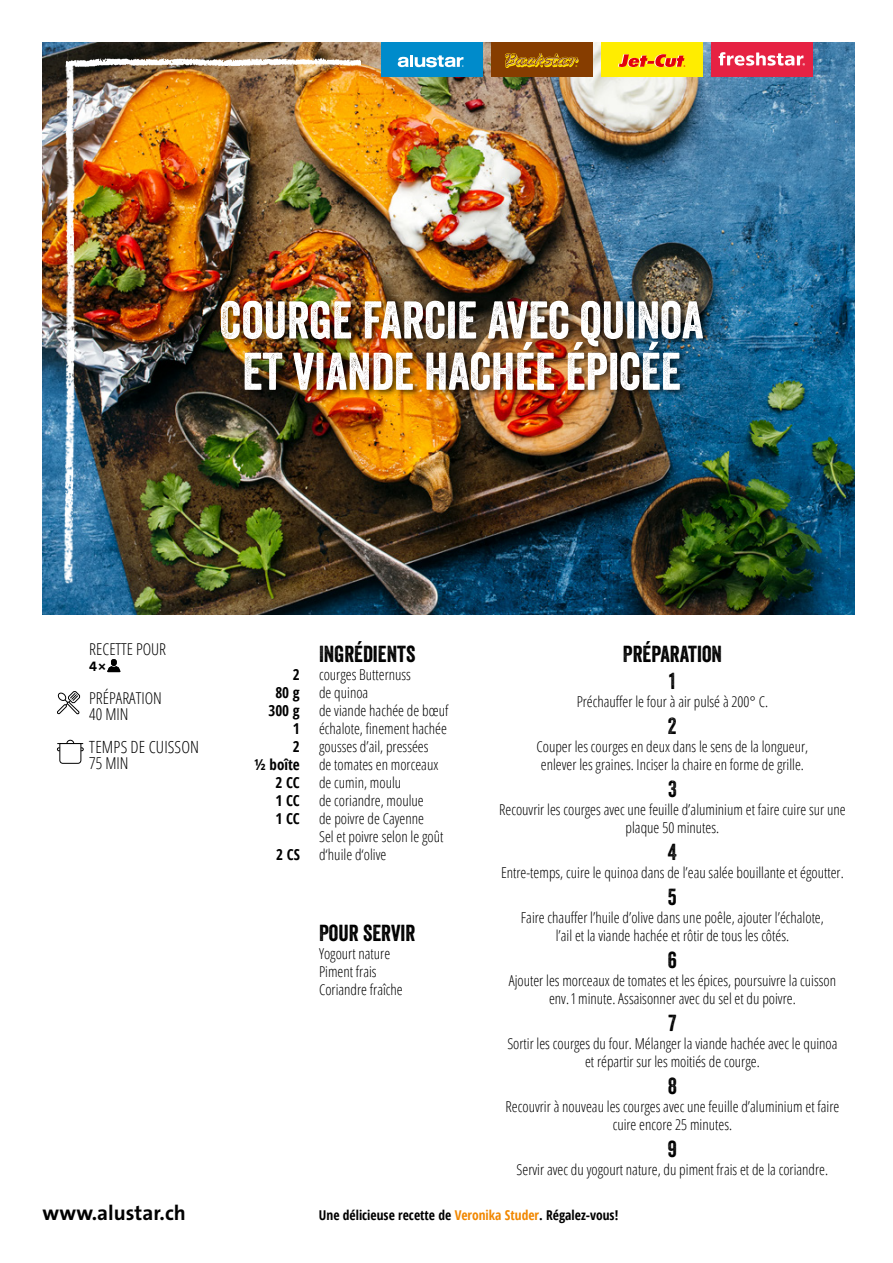
<style>
.page{position:relative;width:893px;height:1263px;background:#fff}
.page>*{position:absolute;margin:0;border:0;box-sizing:border-box;transform-origin:0 0}
.t1{font:51.3px/51.3px "Veneer";color:#fff;text-align:center}
.t2{font:22.5px/27px "Veneer";color:#000;text-align:center}
.t3{font:700 21px "The Sans B W7";color:#000}
.t4{font:300 condensed 16.8px "Open Sans";letter-spacing:.005em;color:#000}
.t5{font:300 condensed 16.35px/16.4px "Open Sans";color:#000}
.t6{font:300 condensed 15px/18px "Open Sans";color:#000;text-align:center}
.t7{font:700 condensed 15px "Open Sans";color:#000}
.t8{font:700 14.4px "The Sans B W7";color:#000}
.t9{font:700 condensed 13.5px "Open Sans";color:#000}
.s1{color:#f18700}
</style>
<div class="page">
<img style="left:43px;top:43px;width:811px;height:572px">
<div style="left:219px;top:297px;width:493px;height:100px;background:#000;opacity:.66"></div>
<div style="left:66px;top:740px;width:8px;height:8px;border:1px solid #000;border-radius:50%"></div>
<svg style="left:57px;top:743px;width:27px;height:21px"></svg>
<svg style="left:57px;top:691px;width:23px;height:23px"></svg>
<div style="left:381px;top:43px;width:101px;height:34px;background:#008bcb"></div>
<svg style="left:398px;top:55px;width:66px;height:12px"></svg>
<div style="left:601px;top:43px;width:102px;height:34px;background:#ffed00"></div>
<svg style="left:618px;top:54px;width:67px;height:13px"></svg>
<div style="left:491px;top:43px;width:102px;height:34px;background:#863d00"></div>
<svg style="left:505px;top:53px;width:74px;height:15px"></svg>
<div style="left:712px;top:43px;width:101px;height:34px;background:#e62243"></div>
<svg style="left:719px;top:52px;width:86px;height:14px"></svg>
<img style="left:66px;top:47px;width:295px;height:65px">
<img style="left:43px;top:63px;width:61px;height:528px">
<svg style="left:107px;top:659px;width:14px;height:13px"></svg>
<h1 class="t1" style="left:220px;top:294px;width:485px">COURGE FARCIE AVEC QUINOA<br>ET VIANDE HACHÉE ÉPICÉE</h1>
<p class="t5" style="left:89px;top:640px;width:78px">RECETTE POUR</p>
<p class="t8" style="left:89px;top:657px;width:18px">4×</p>
<p class="t5" style="left:89px;top:689px;width:74px">PRÉPARATION<br>40 MIN</p>
<p class="t4" style="left:89px;top:735px;width:111px">TEMPS DE CUISSON</p>
<p class="t5" style="left:89px;top:754px;width:41px">75 MIN</p>
<h3 class="t3" style="left:43px;top:1199px;width:145px">www.alustar.ch</h3>
<h2 class="t2" style="left:319px;top:640px;width:98px">INGRÉDIENTS</h2>
<p class="t7" style="left:293px;top:664px;width:8px">2</p>
<p class="t6" style="left:319px;top:665px;width:93px">courges Butternuss</p>
<p class="t7" style="left:275px;top:682px;width:26px">80 g</p>
<p class="t6" style="left:319px;top:683px;width:51px">de quinoa</p>
<p class="t7" style="left:268px;top:700px;width:33px">300 g</p>
<p class="t6" style="left:319px;top:701px;width:131px">de viande hachée de bœuf</p>
<p class="t7" style="left:293px;top:718px;width:8px">1</p>
<p class="t6" style="left:319px;top:719px;width:129px">échalote, finement hachée</p>
<p class="t7" style="left:293px;top:736px;width:8px">2</p>
<p class="t6" style="left:319px;top:737px;width:111px">gousses d’ail, pressées</p>
<p class="t7" style="left:254px;top:754px;width:47px">½ boîte</p>
<p class="t6" style="left:319px;top:755px;width:121px">de tomates en morceaux</p>
<p class="t7" style="left:275px;top:772px;width:26px">2 CC</p>
<p class="t6" style="left:319px;top:773px;width:84px">de cumin, moulu</p>
<p class="t7" style="left:276px;top:790px;width:26px">1 CC</p>
<p class="t6" style="left:319px;top:791px;width:106px">de coriandre, moulue</p>
<p class="t7" style="left:276px;top:808px;width:26px">1 CC</p>
<p class="t6" style="left:319px;top:809px;width:126px;text-align:left">de poivre de Cayenne<br>Sel et poivre selon le goût</p>
<p class="t7" style="left:276px;top:844px;width:25px">2 CS</p>
<p class="t6" style="left:319px;top:845px;width:69px">d‘huile d‘olive</p>
<h2 class="t2" style="left:319px;top:919px;width:98px">POUR SERVIR</h2>
<p class="t6" style="left:319px;top:944px;width:85px;text-align:left">Yogourt nature<br>Piment frais<br>Coriandre fraîche</p>
<h2 class="t2" style="left:623px;top:640px;width:101px">PRÉPARATION<br>1</h2>
<p class="t6" style="left:577px;top:692px;width:193px">Préchauffer le four à air pulsé à 200° C.</p>
<h2 class="t2" style="left:668px;top:712px;width:10px">2</h2>
<p class="t6" style="left:536px;top:737px;width:273px;text-align:left">Couper les courges en deux dans le sens de la longueur, enlever les graines. Inciser la chaire en forme de grille.</p>
<h2 class="t2" style="left:668px;top:775px;width:10px">3</h2>
<p class="t6" style="left:499px;top:800px;width:348px">Recouvrir les courges avec une feuille d’aluminium et faire cuire sur une plaque 50 minutes.</p>
<h2 class="t2" style="left:668px;top:838px;width:10px">4</h2>
<p class="t6" style="left:501px;top:863px;width:344px">Entre-temps, cuire le quinoa dans de l’eau salée bouillante et égoutter.</p>
<h2 class="t2" style="left:668px;top:883px;width:10px">5</h2>
<p class="t6" style="left:521px;top:908px;width:305px">Faire chauffer l’huile d’olive dans une poêle, ajouter l’échalote, l’ail et la viande hachée et rôtir de tous les côtés.</p>
<h2 class="t2" style="left:668px;top:946px;width:11px">6</h2>
<p class="t6" style="left:509px;top:971px;width:329px">Ajouter les morceaux de tomates et les épices, poursuivre la cuisson env. 1 minute. Assaisonner avec du sel et du poivre.</p>
<h2 class="t2" style="left:668px;top:1009px;width:9px">7</h2>
<p class="t6" style="left:507px;top:1034px;width:332px">Sortir les courges du four. Mélanger la viande hachée avec le quinoa et répartir sur les moitiés de courge.</p>
<h2 class="t2" style="left:668px;top:1072px;width:10px">8</h2>
<p class="t6" style="left:506px;top:1097px;width:335px">Recouvrir à nouveau les courges avec une feuille d’aluminium et faire cuire encore 25 minutes.</p>
<h2 class="t2" style="left:668px;top:1135px;width:10px">9</h2>
<p class="t6" style="left:517px;top:1160px;width:313px">Servir avec du yogourt nature, du piment frais et de la coriandre.</p>
<p class="t9" style="left:319px;top:1206px;width:301px">Une délicieuse recette de <span class="s1">Veronika Studer</span>. Régalez-vous!</p>
</div>
